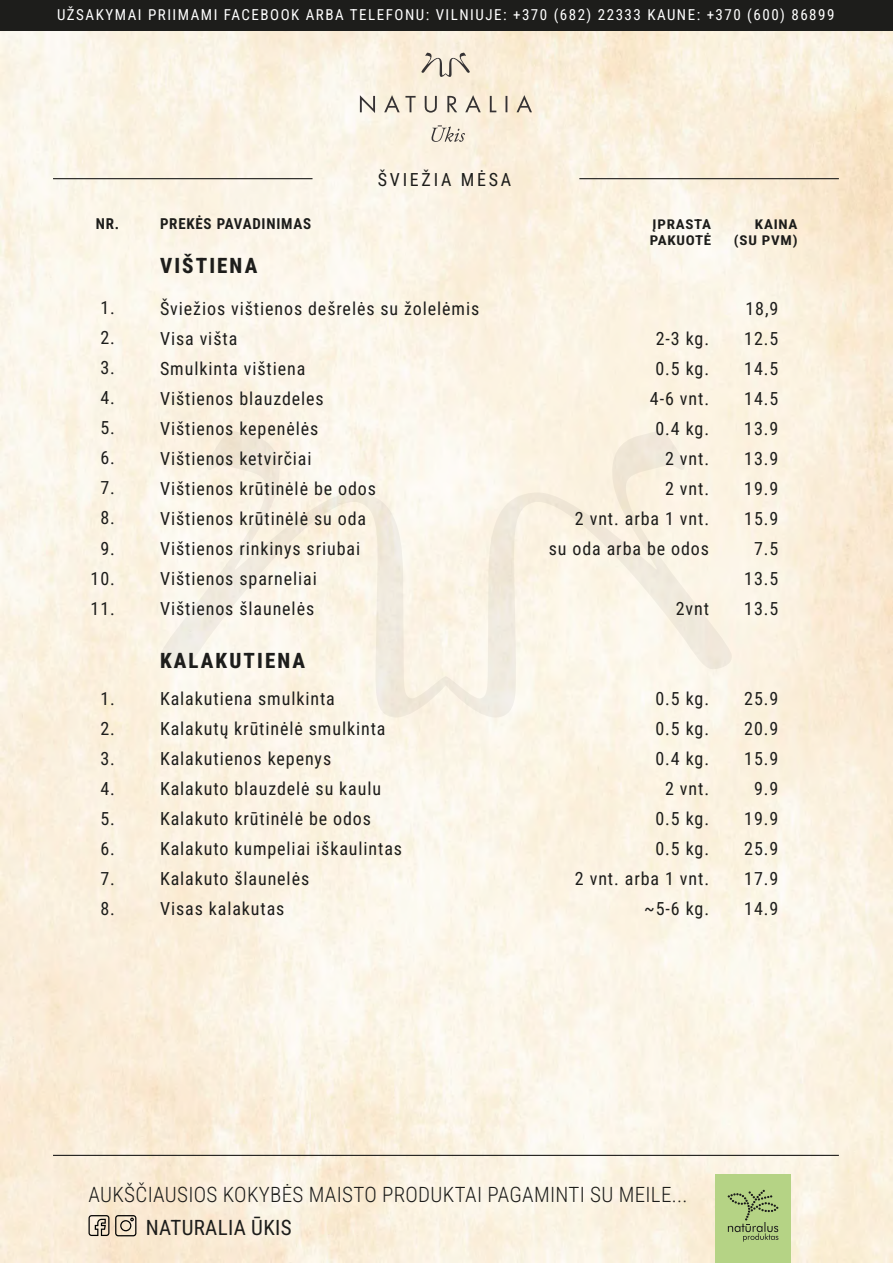
<style>
.page{position:relative;width:893px;height:1263px;background:#fff}
.page>*{position:absolute;margin:0;border:0;box-sizing:border-box;transform-origin:0 0}
.t1{font:300 21px "Roboto Condensed";letter-spacing:.015em;color:#1d1d1b}
.t2{font:800 21px "Roboto Condensed";letter-spacing:.1em;color:#1d1d1b}
.t3{font:21px "Roboto Condensed";letter-spacing:.015em;color:#1d1d1b}
.t4{font:18px/30px "Roboto Condensed";letter-spacing:.05em;color:#1d1d1b;text-align:center}
.t5{font:18px "Roboto Condensed";letter-spacing:.15em;color:#1d1d1b}
.t6{font:15px "Roboto Condensed";letter-spacing:.1em;color:#fff}
.t7{font:700 15px "Roboto Condensed";letter-spacing:.05em;color:#1d1d1b}
.t8{font:700 13.35px/16px "Roboto Condensed";letter-spacing:.05em;color:#1d1d1b;text-align:right;scale:1.12 1}
</style>
<div class="page">
<img style="left:0;top:31px;width:893px;height:1231px">
<svg style="left:160px;top:431px;width:572px;height:287px;background:#f9f3e5"></svg>
<hr style="left:53px;top:178px;width:260px;height:1px;background:#1d1d1b">
<hr style="left:579px;top:178px;width:260px;height:1px;background:#1d1d1b">
<hr style="left:53px;top:1155px;width:786px;height:1px;background:#1d1d1b">
<div style="left:715px;top:1174px;width:76px;height:89px;background:#b5d385"></div>
<svg style="left:728px;top:1190px;width:50px;height:52px"></svg>
<svg style="left:115px;top:1215px;width:21px;height:21px"></svg>
<svg style="left:89px;top:1215px;width:20px;height:21px"></svg>
<svg style="left:421px;top:53px;width:49px;height:24px"></svg>
<svg style="left:360px;top:95px;width:172px;height:18px;background:#d6cdbe"></svg>
<svg style="left:431px;top:125px;width:34px;height:17px"></svg>
<div style="left:0;top:0;width:893px;height:31px;background:#1d1d1b"></div>
<p class="t6" style="left:57px;top:4px;width:779px">UŽSAKYMAI PRIIMAMI FACEBOOK ARBA TELEFONU: VILNIUJE: +370 (682) 22333 KAUNE: +370 (600) 86899</p>
<p class="t7" style="left:96px;top:213px;width:25px">NR.</p>
<p class="t7" style="left:160px;top:213px;width:153px">PREKĖS PAVADINIMAS</p>
<p class="t2" style="left:160px;top:250px;width:99px">VIŠTIENA</p>
<p class="t5" style="left:378px;top:167px;width:135px">ŠVIEŽIA MĖSA</p>
<p class="t4" style="left:91px;top:292px;width:26px">1.<br>2.<br>3.<br>4.<br>5.<br>6.<br>7.<br>8.<br>9.<br>10.<br>11.</p>
<p class="t4" style="left:100px;top:682px;width:16px;text-align:justify">1.<br>2.<br>3.<br>4.<br>5.<br>6.<br>7.<br>8.</p>
<p class="t4" style="left:160px;top:292px;width:321px;text-align:left">Šviežios vištienos dešrelės su žolelėmis<br>Visa višta<br>Smulkinta vištiena<br>Vištienos blauzdeles<br>Vištienos kepenėlės<br>Vištienos ketvirčiai<br>Vištienos krūtinėlė be odos<br>Vištienos krūtinėlė su oda<br>Vištienos rinkinys sriubai<br>Vištienos sparneliai<br>Vištienos šlaunelės</p>
<p class="t2" style="left:160px;top:646px;width:147px">KALAKUTIENA</p>
<p class="t4" style="left:160px;top:682px;width:244px;text-align:left">Kalakutiena smulkinta<br>Kalakutų krūtinėlė smulkinta<br>Kalakutienos kepenys<br>Kalakuto blauzdelė su kaulu<br>Kalakuto krūtinėlė be odos<br>Kalakuto kumpeliai iškaulintas<br>Kalakuto šlaunelės<br>Visas kalakutas</p>
<p class="t8" style="left:650px;top:215px;width:56px;text-align:left">ĮPRASTA<br>PAKUOTĖ</p>
<p class="t4" style="left:549px;top:323px;width:162px;text-align:right">2-3 kg.<br>0.5 kg.<br>4-6 vnt.<br>0.4 kg.<br>2 vnt.<br>2 vnt.<br>2 vnt. arba 1 vnt.<br>su oda arba be odos</p>
<p class="t4" style="left:676px;top:593px;width:35px">2vnt</p>
<p class="t8" style="left:734px;top:215px;width:58px">KAINA (SU PVM)</p>
<p class="t4" style="left:744px;top:293px;width:36px">18,9<br>12.5<br>14.5<br>14.5<br>13.9<br>13.9<br>19.9<br>15.9<br>7.5<br>13.5<br>13.5</p>
<p class="t4" style="left:575px;top:683px;width:136px;text-align:right">0.5 kg.<br>0.5 kg.<br>0.4 kg.<br>2 vnt.<br>0.5 kg.<br>0.5 kg.<br>2 vnt. arba 1 vnt. ~5-6 kg.</p>
<p class="t4" style="left:744px;top:683px;width:36px">25.9<br>20.9<br>15.9<br>9.9<br>19.9<br>25.9<br>17.9<br>14.9</p>
<p class="t1" style="left:89px;top:1179px;width:600px">AUKŠČIAUSIOS KOKYBĖS MAISTO PRODUKTAI PAGAMINTI SU MEILE...</p>
<p class="t3" style="left:146px;top:1212px;width:147px">NATURALIA ŪKIS</p>
</div>
